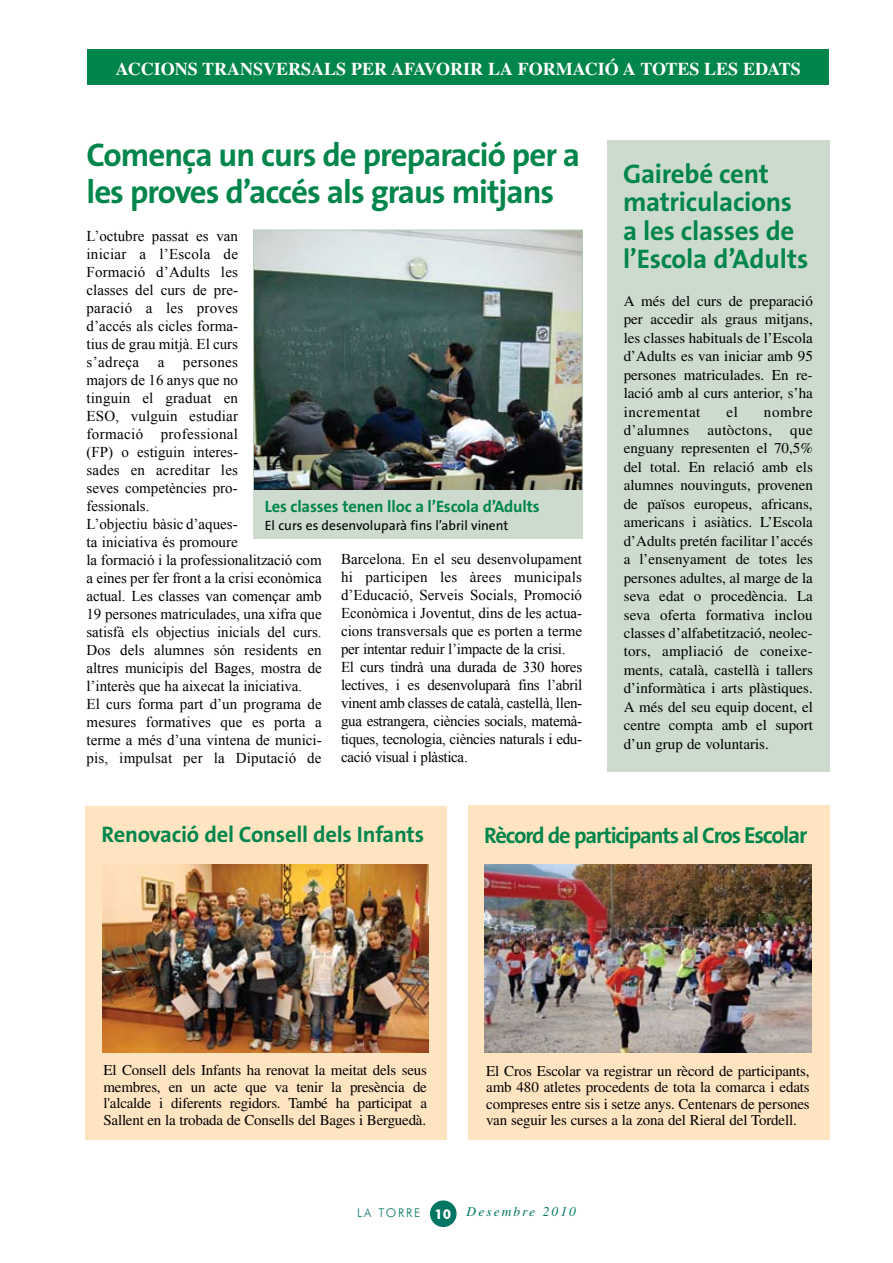
<style>
.page{position:relative;width:893px;height:1263px;background:#fff}
.page>*{position:absolute;margin:0;border:0;box-sizing:border-box;transform-origin:0 0}
.t1{font:700 33px/37.5px "The Sans B7";letter-spacing:-.03em;color:#00854a}
.t2{font:700 27px/28.5px "The Sans B7";letter-spacing:-.01em;color:#00854a}
.t3{font:700 22.5px "The Sans B7";letter-spacing:-.05em;color:#00854a}
.t4{font:700 22.5px "The Sans B7";letter-spacing:-.01em;color:#00854a}
.t5{font:700 18px "Times";color:#fff}
.t6{font:700 16.5px "The Sans B7";letter-spacing:-.01em;color:#00854a}
.t7{font:15px/18.5px "Times";letter-spacing:-.01em;color:#000;text-align:justify}
.t8{font:15px/18px "Times New Roman";color:#000}
.t9{font:15px/18px "Times New Roman";letter-spacing:-.02em;color:#000}
.t10{font:13.5px "The Sans B5 Plain";color:#000}
.t11{font:italic 13.5px "Times";letter-spacing:.15em;color:#007663}
.s1{font-size:23.25px}
.s2{font-family:"Futura BT";font-weight:700;font-style:normal;color:#fff}
</style>
<div class="page">
<div style="left:430px;top:1200px;width:27px;height:27px;background:#007663;border-radius:50%"></div>
<div style="left:87px;top:50px;width:742px;height:35px;background:#00854a"></div>
<div style="left:468px;top:805px;width:361px;height:335px;background:#ffe4c2"></div>
<img style="left:485px;top:865px;width:326px;height:188px">
<div style="left:85px;top:806px;width:362px;height:333px;background:#ffe4c2"></div>
<img style="left:102px;top:864px;width:326px;height:188px">
<div style="left:607px;top:140px;width:223px;height:631px;background:#ccdbcd"></div>
<img style="left:255px;top:232px;width:326px;height:258px">
<div style="left:253px;top:490px;width:330px;height:49px;background:#ccdbcd"></div>
<p class="t5" style="left:116px;top:58px;width:687px">ACCIONS TRANSVERSALS PER AFAVORIR LA FORMACIÓ A TOTES LES EDATS</p>
<h1 class="t1" style="left:87px;top:137px;width:495px">Comença un curs de preparació per a les proves d’accés als graus mitjans</h1>
<p class="t8" style="left:87px;top:226px;width:237px">L’octubre passat es van<br>iniciar a l’Escola de<br>Formació d’Adults les<br>classes del curs de pre-<br>paració a les proves<br>d’accés als cicles forma-<br>tius de grau mitjà. El curs<br>s’adreça a persones<br>majors de 16 anys que no<br>tinguin el graduat en<br>ESO, vulguin estudiar<br>formació professional<br>(FP) o estiguin interes-<br>sades en acreditar les<br>seves competències pro-<br>fessionals.<br>L’objectiu bàsic d’aques-<br>ta iniciativa és promoure<br>la formació i la professionalització com a eines per fer front a la crisi econòmica actual. Les classes van començar amb<br>19 persones matriculades, una xifra que satisfà els objectius inicials del curs.<br>Dos dels alumnes són residents en altres municipis del Bages, mostra de l’interès que ha aixecat la iniciativa.<br>El curs forma part d’un programa de mesures formatives que es porta a terme a més d’una vintena de munici&shy;pis, impulsat per la Diputació de</p>
<p class="t6" style="left:265px;top:497px;width:276px">Les classes tenen lloc a l’Escola d’Adults</p>
<p class="t10" style="left:265px;top:518px;width:245px">El curs es desenvoluparà fins l’abril vinent</p>
<p class="t9" style="left:341px;top:550px;width:243px">Barcelona. En el seu desenvolupament hi participen les àrees municipals d’Educació, Serveis Socials, Promoció Econòmica i Joventut, dins de les actua&shy;cions transversals que es porten a terme per intentar reduir l’impacte de la crisi.<br>El curs tindrà una durada de 330 hores lectives, i es desenvoluparà fins l’abril vinent amb classes de català, castellà, llen&shy;gua estrangera, ciències socials, matemà&shy;tiques, tecnologia, ciències naturals i edu&shy;cació visual i plàstica.</p>
<h2 class="t2" style="left:623px;top:160px;width:187px">Gairebé cent matriculacions a les classes de l’Escola d’Adults</h2>
<p class="t7" style="left:624px;top:291px;width:191px">A més del curs de preparació per accedir als graus mitjans, les classes habituals de l’Escola d’Adults es van iniciar amb 95 persones matriculades. En re&shy;lació amb al curs anterior, s’ha incrementat</p>
<p class="t7" style="left:624px;top:402px;width:191px;text-indent:140px">nombre d’alumnes autòctons, que enguany representen el 70,5% del total. En relació amb els alumnes nouvinguts, provenen de països europeus, africans, americans i asiàtics. L’Escola d’Adults pretén facilitar l’accés a l’ensenyament de totes les persones adultes, al marge de la seva edat o procedència. La seva oferta formativa inclou classes d’alfabetització, neolec&shy;tors, ampliació de coneixe&shy;ments, català, castellà i tallers d’informàtica i arts plàstiques.<br>A més del seu equip docent, el centre compta amb el suport d’un grup de voluntaris.</p>
<p class="t7" style="left:726px;top:402px;width:13px">el</p>
<h3 class="t4" style="left:101px;top:822px;width:324px">Renovació del Consell dels Infants</h3>
<h3 class="t3" style="left:484px;top:823px;width:325px">Rècord de participants al Cros <span class="s1">Escolar</span></h3>
<p class="t7" style="left:104px;top:1062px;width:325px;line-height:16.5px">El Consell dels Infants ha renovat la meitat dels seus membres, en un acte que va tenir la presència de l'alcalde i diferents regidors. També ha participat a Sallent en la trobada de Consells del Bages i Berguedà.</p>
<p class="t7" style="left:486px;top:1062px;width:325px;line-height:16.5px">El Cros Escolar va registrar un rècord de participants, amb 480 atletes procedents de tota la comarca i edats compreses entre sis i setze anys. Centenars de persones van seguir les curses a la zona del Rieral del Tordell.</p>
<p class="t11" style="left:357px;top:1203px;width:220px"><sub>LA</sub> <sub>TORRE</sub> <span class="s2">10</span> Desembre 2010</p>
</div>
